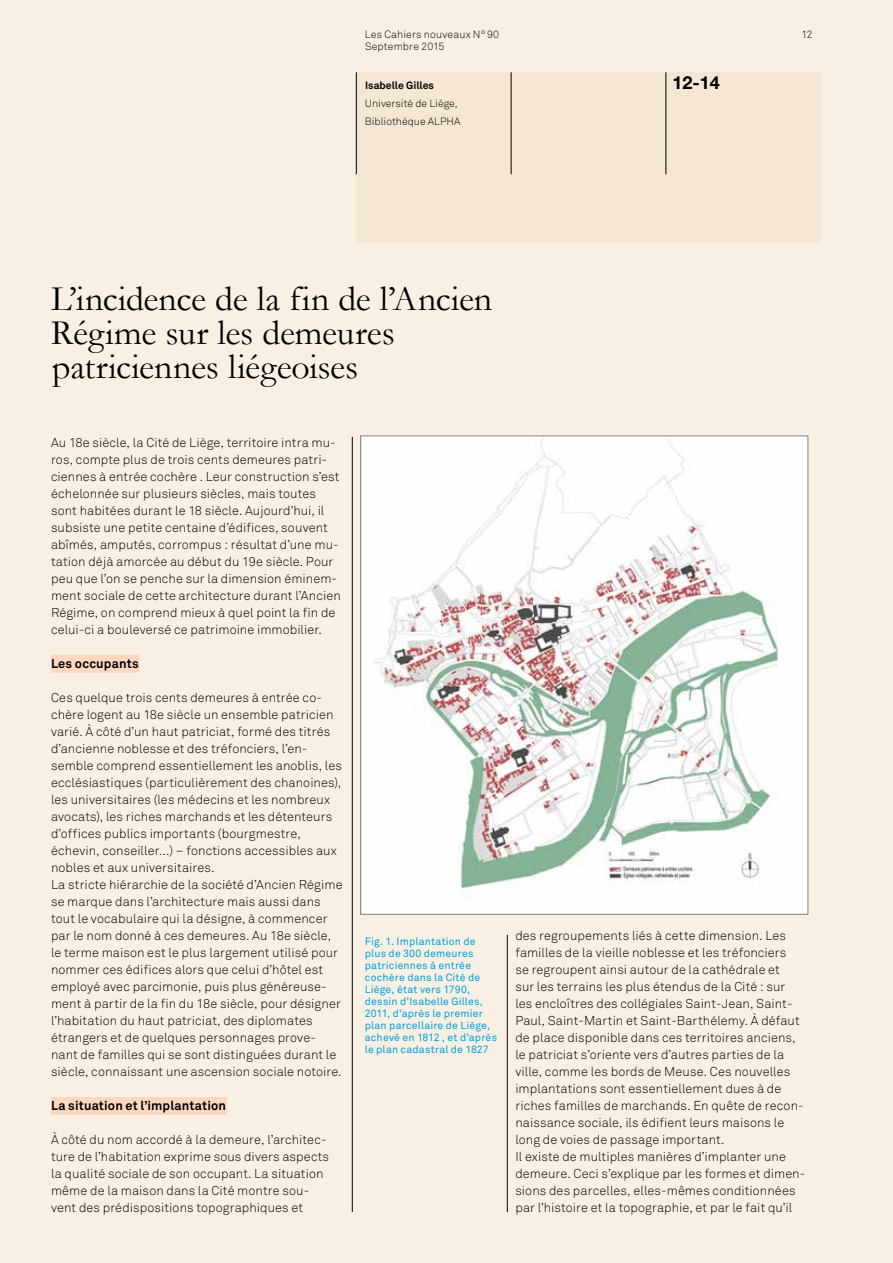
<style>
.page{position:relative;width:893px;height:1263px;background:#f9f0e4}
.page>*{position:absolute;margin:0;border:0;box-sizing:border-box;transform-origin:0 0}
.t1{font:36px/34px "Garamond";letter-spacing:-.005em;color:#000}
.t2{font:700 18px "Helvetica Neue LT Std";color:#000}
.t3{font:300 12.75px/17px "Akkurat";letter-spacing:.005em;color:#000}
.t4{font:700 12.75px "Akkurat";letter-spacing:.01em;color:#000}
.t5{font:10.5px/12px "Akkurat";letter-spacing:.015em;color:#009fe3}
.t6{font:300 10.5px/18px "Akkurat";color:#000}
.t7{font:700 10.5px "Akkurat";color:#000}
</style>
<div class="page">
<div style="left:356px;top:72px;width:465px;height:170px;background:#f5e7d3"></div>
<hr style="left:511px;top:72px;width:1px;height:102px;background:#000">
<hr style="left:356px;top:72px;width:1px;height:102px;background:#000">
<hr style="left:352px;top:437px;width:1px;height:775px;background:#000">
<hr style="left:507px;top:935px;width:1px;height:277px;background:#000">
<hr style="left:666px;top:72px;width:1px;height:102px;background:#000">
<div style="left:51px;top:655px;width:89px;height:18px;background:#fcd8c1"></div>
<div style="left:51px;top:1097px;width:176px;height:18px;background:#fcd8c1"></div>
<img style="left:363px;top:437px;width:443px;height:476px">
<p class="t6" style="left:365px;top:26px;width:136px">Les Cahiers nouveaux N°90</p>
<p class="t6" style="left:797px;top:26px;width:13px">12</p>
<p class="t6" style="left:365px;top:38px;width:81px">Septembre 2015</p>
<p class="t6" style="left:801px;top:26px;width:13px">12</p>
<p class="t7" style="left:365px;top:79px;width:70px">Isabelle Gilles</p>
<h2 class="t2" style="left:672px;top:72px;width:49px">12-14</h2>
<p class="t6" style="left:365px;top:95px;width:97px">Université de Liège,<br>Bibliothèque ALPHA</p>
<h1 class="t1" style="left:51px;top:281px;width:443px">L’incidence de la fin de l’Ancien<br>Régime sur les demeures patriciennes liégeoises</h1>
<p class="t3" style="left:51px;top:434px;width:291px">Au 18e siècle, la Cité de Liège, territoire intra mu&shy;ros, compte plus de trois cents demeures patri&shy;ciennes à entrée cochère . Leur construction s’est échelonnée sur plusieurs siècles, mais toutes sont habitées durant le 18 siècle. Aujourd’hui, il subsiste une petite centaine d’édifices, souvent abîmés, amputés, corrompus : résultat d’une mu&shy;tation déjà amorcée au début du 19e siècle. Pour peu que l’on se penche sur la dimension éminem&shy;ment sociale de cette architecture durant l’Ancien Régime, on comprend mieux à quel point la fin de celui-ci a bouleversé ce patrimoine immobilier.</p>
<p class="t4" style="left:51px;top:655px;width:89px">Les occupants</p>
<p class="t3" style="left:51px;top:689px;width:293px">Ces quelque trois cents demeures à entrée co&shy;chère logent au 18e siècle un ensemble patricien varié. À côté d’un haut patriciat, formé des titrés d’ancienne noblesse et des tréfonciers, l’en&shy;semble comprend essentiellement les anoblis, les ecclésiastiques (particulièrement des chanoines), les universitaires (les médecins et les nombreux avocats), les riches marchands et les détenteurs d’offices publics importants (bourgmestre, échevin, conseiller…) – fonctions accessibles aux nobles et aux universitaires.<br>La stricte hiérarchie de la société d’Ancien Régime se marque dans l’architecture mais aussi dans tout le vocabulaire qui la désigne, à commencer par le nom donné à ces demeures. Au 18e siècle, le terme maison est le plus largement utilisé pour nommer ces édifices alors que celui d’hôtel est employé avec parcimonie, puis plus généreuse&shy;ment à partir de la fin du 18e siècle, pour désigner l’habitation du haut patriciat, des diplomates étrangers et de quelques personnages prove&shy;nant de familles qui se sont distinguées durant le siècle, connaissant une ascension sociale notoire.</p>
<p class="t4" style="left:51px;top:1097px;width:177px">La situation et l’implantation</p>
<p class="t3" style="left:51px;top:1131px;width:280px">À côté du nom accordé à la demeure, l’architec&shy;ture de l’habitation exprime sous divers aspects la qualité sociale de son occupant. La situation même de la maison dans la Cité montre sou&shy;vent des prédispositions topographiques et</p>
<p class="t5" style="left:365px;top:935px;width:134px">Fig. 1. Implantation de plus de 300 demeures patriciennes à entrée cochère dans la Cité de<br>Liège, état vers 1790, dessin d’Isabelle Gilles,<br>2011, d’après le premier plan parcellaire de Liège, achevé en 1812 , et d’après le plan cadastral de 1827</p>
<p class="t3" style="left:515px;top:927px;width:291px">des regroupements liés à cette dimension. Les familles de la vieille noblesse et les tréfonciers<br>se regroupent ainsi autour de la cathédrale et<br>sur les terrains les plus étendus de la Cité : sur les encloîtres des collégiales Saint-Jean, Saint-Paul, Saint-Martin et Saint-Barthélemy. À défaut de place disponible dans ces territoires anciens, le patriciat s’oriente vers d’autres parties de la ville, comme les bords de Meuse. Ces nouvelles implantations sont essentiellement dues à de riches familles de marchands. En quête de recon&shy;naissance sociale, ils édifient leurs maisons le long de voies de passage important.<br>Il existe de multiples manières d’implanter une demeure. Ceci s’explique par les formes et dimen&shy;sions des parcelles, elles-mêmes conditionnées par l’histoire et la topographie, et par le fait qu’il</p>
</div>
